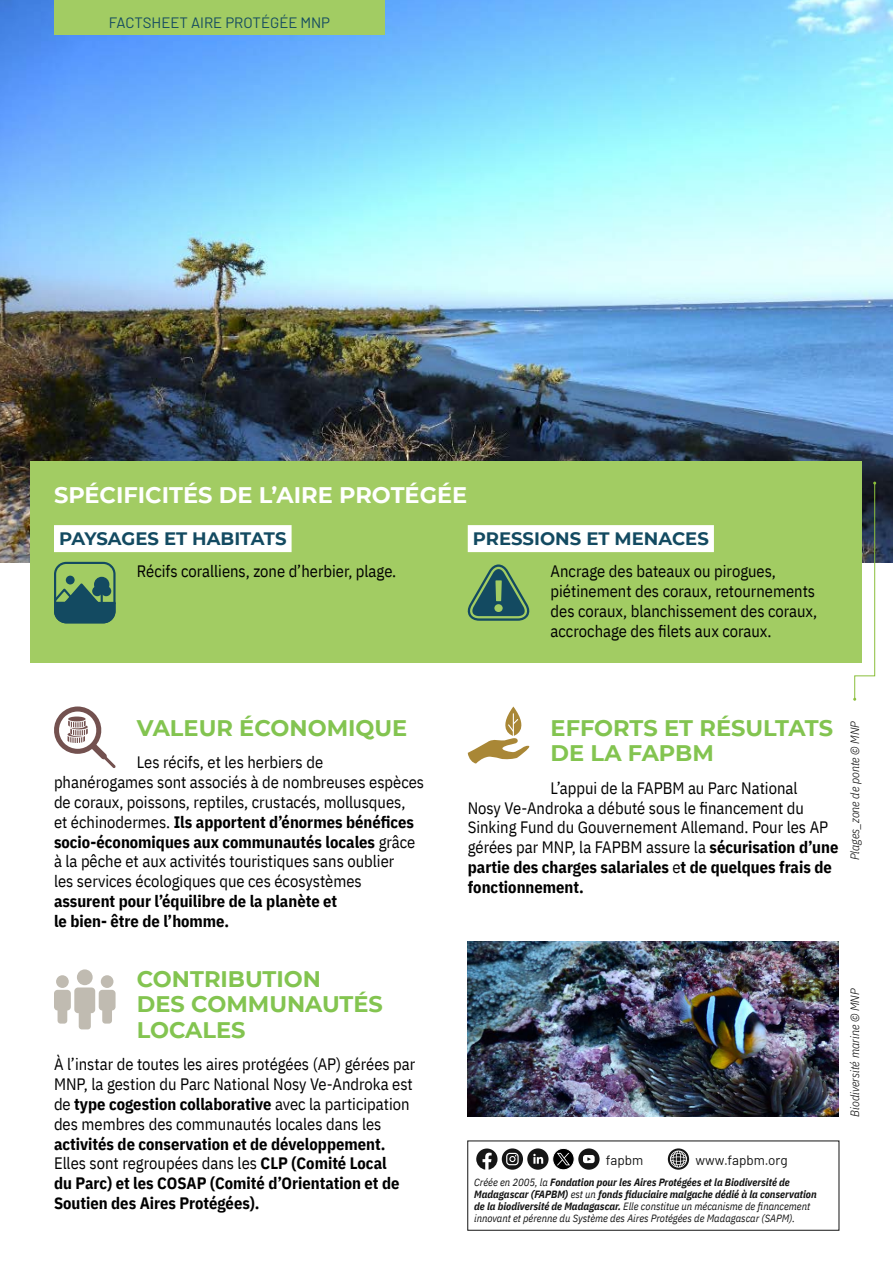
<style>
.page{position:relative;width:893px;height:1263px;background:#fff}
.page>*{position:absolute;margin:0;border:0;box-sizing:border-box;transform-origin:0 0}
.Titre{font:700 22.5px/25.5px "Montserrat";color:#83c450}
.Titre-2{font:700 22.5px "Montserrat";color:#fff}
.sous-titre_encadré{font:700 18px "Montserrat";color:#134a61}
.texte{font:16.5px/19.8px "IBM Plex Sans Cond";color:#000}
.t1{font:15px "Barlow";color:#144a60}
.t2{font:13.5px "Barlow";color:#151515}
.légendes{font:italic 300 12px "IBM Plex Sans Cond";color:#000}
.texte_FAPBM{font:italic 700 10.5px/12px "IBM Plex Sans Cond";color:#151515}
.s1{font-weight:700}
.s2{font-weight:400}
</style>
<div class="page">
<img style="left:0;top:0;width:893px;height:562px">
<div style="left:31px;top:462px;width:831px;height:201px;background:#a2cc63"></div>
<div style="left:468px;top:525px;width:246px;height:27px;background:#fff"></div>
<div style="left:54px;top:525px;width:238px;height:27px;background:#fff"></div>
<svg style="left:54px;top:562px;width:62px;height:61px"></svg>
<svg style="left:468px;top:564px;width:61px;height:57px"></svg>
<svg style="left:853px;top:482px;width:23px;height:219px"></svg>
<svg style="left:54px;top:706px;width:62px;height:62px"></svg>
<svg style="left:468px;top:706px;width:61px;height:57px"></svg>
<div style="left:77px;top:969px;width:16px;height:16px;background:#c0bbb1;border-radius:50%"></div>
<svg style="left:74px;top:987px;width:21px;height:42px"></svg>
<div style="left:56px;top:975px;width:13px;height:13px;background:#c0bbb1;border-radius:50%"></div>
<div style="left:54px;top:990px;width:17px;height:20px;background:#c0bbb1;border-radius:4px"></div>
<div style="left:58px;top:997px;width:9px;height:26px;background:#c0bbb1;border-radius:3px"></div>
<div style="left:101px;top:975px;width:12px;height:13px;background:#c0bbb1;border-radius:50%"></div>
<div style="left:99px;top:990px;width:17px;height:20px;background:#c0bbb1;border-radius:4px"></div>
<div style="left:102px;top:997px;width:10px;height:26px;background:#c0bbb1;border-radius:3px"></div>
<img style="left:468px;top:941px;width:371px;height:176px">
<svg style="left:476px;top:1148px;width:73px;height:22px"></svg>
<svg style="left:553px;top:1148px;width:21px;height:22px"></svg>
<div style="left:553px;top:1148px;width:21px;height:22px;border:1px solid #fff;border-radius:50%"></div>
<svg style="left:557px;top:1153px;width:13px;height:12px"></svg>
<svg style="left:578px;top:1148px;width:22px;height:22px"></svg>
<svg style="left:668px;top:1148px;width:21px;height:22px"></svg>
<div style="left:54px;top:0;width:331px;height:34px;background:#a2cc63"></div>
<p class="t1" style="left:109px;top:11px;width:223px">FACTSHEET AIRE PROTÉGÉE MNP</p>
<p class="Titre-2" style="left:54px;top:479px;width:415px">SPÉCIFICITÉS DE L’AIRE PROTÉGÉE</p>
<p class="sous-titre_encadré" style="left:59px;top:525px;width:229px">PAYSAGES ET HABITATS</p>
<p class="texte" style="left:137px;top:560px;width:261px">Récifs coralliens, zone d’herbier, plage.</p>
<p class="sous-titre_encadré" style="left:473px;top:525px;width:237px">PRESSIONS ET MENACES</p>
<p class="texte" style="left:551px;top:560px;width:268px">Ancrage des bateaux ou pirogues, piétinement des coraux, retournements des coraux, blanchissement des coraux, accrochage des filets aux coraux.</p>
<p class="Titre" style="left:137px;top:714px;width:272px">VALEUR ÉCONOMIQUE</p>
<p class="texte" style="left:54px;top:751px;width:372px;text-indent:83px">Les récifs, et les herbiers de phanérogames sont associés à de nombreuses espèces de coraux, poissons, reptiles, crustacés, mollusques,<br>et échinodermes. <span class="s1">Ils apportent d’énormes bénéfices socio-économiques aux communautés locales</span> grâce à la pêche et aux activités touristiques sans oublier<br>les services écologiques que ces écosystèmes <span class="s1">assurent pour l’équilibre de la planète et<br>le bien- être de l’homme.</span></p>
<p class="Titre" style="left:137px;top:965px;width:248px">CONTRIBUTION<br>DES COMMUNAUTÉS<br>LOCALES</p>
<p class="texte" style="left:54px;top:1053px;width:363px">À l’instar de toutes les aires protégées (AP) gérées par MNP, la gestion du Parc National Nosy Ve-Androka est de <span class="s1">type cogestion collaborative</span> avec la participation des membres des communautés locales dans les <span class="s1">activités de conservation et de développement.<br></span>Elles sont regroupées dans les <span class="s1">CLP (Comité Local<br>du Parc) et les COSAP (Comité d’Orientation et de Soutien des Aires Protégées).</span></p>
<p class="Titre" style="left:551px;top:714px;width:284px">EFFORTS ET RÉSULTATS<br>DE LA FAPBM</p>
<p class="texte" style="left:468px;top:777px;width:372px;text-indent:83px">L’appui de la FAPBM au Parc National<br>Nosy Ve-Androka a débuté sous le financement du Sinking Fund du Gouvernement Allemand. Pour les AP gérées par MNP, la FAPBM assure la <span class="s1">sécurisation d’une partie des charges salariales</span> e<span class="s1">t de quelques frais de fonctionnement.</span></p>
<p class="légendes" style="left:846px;top:860px;width:140px;rotate:-90deg">Plages_zone de ponte © MNP</p>
<p class="t2" style="left:606px;top:1150px;width:39px">fapbm</p>
<p class="t2" style="left:695px;top:1150px;width:94px">www.fapbm.org</p>
<p class="texte_FAPBM" style="left:474px;top:1175px;width:344px"><span class="s2">Créée en 2005, la</span> Fondation pour les Aires Protégées et la Biodiversité de Madagascar (FAPBM) <span class="s2">est un</span> fonds fiduciaire malgache dédié à la conservation de la biodiversité de Madagascar. <span class="s2">Elle constitue un mécanisme de financement innovant et pérenne du Système des Aires Protégées de Madagascar (SAPM).</span></p>
<p class="légendes" style="left:846px;top:1117px;width:129px;rotate:-90deg">Biodiversité marine © MNP</p>
</div>
